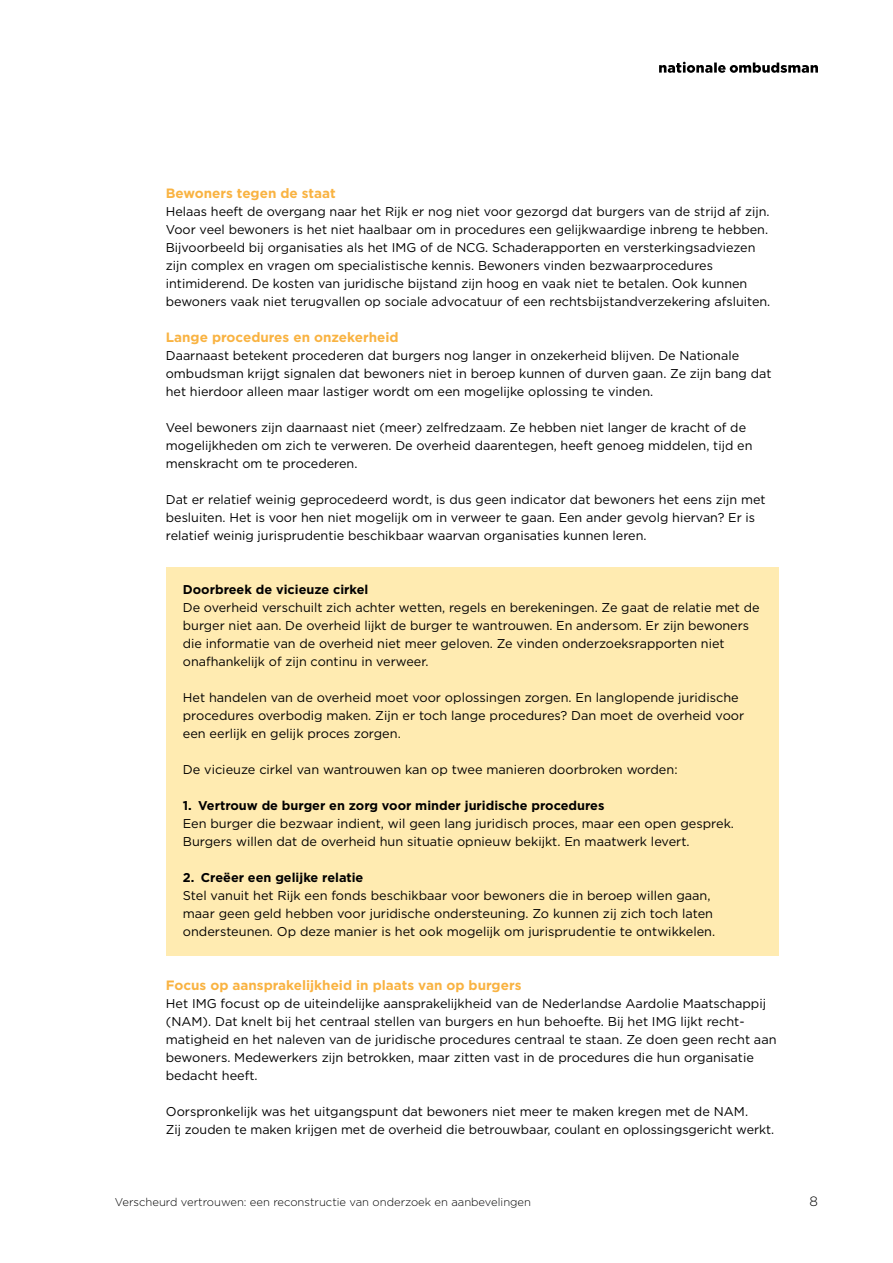
<style>
.page{position:relative;width:893px;height:1263px;background:#fff}
.page>*{position:absolute;margin:0;border:0;box-sizing:border-box;transform-origin:0 0}
.H3_Paragraafkop{font:700 13.5px "Gotham";color:#f9b342}
.t1{font:300 13.5px "Gotham";color:#000}
.P_Broodtekst{font:12.75px/18px "Gotham";color:#000}
.Kader_geel{font:12.75px/18px "Gotham";color:#000}
.Kader_geel-2{font:700 12.75px "Gotham";color:#000}
.t2{font:300 11.25px "Gotham";color:#000}
</style>
<div class="page">
<svg style="left:659px;top:62px;width:159px;height:11px"></svg>
<div style="left:166px;top:567px;width:612px;height:47px;background:#ffebb1"></div>
<div style="left:166px;top:585px;width:612px;height:101px;background:#ffebb1"></div>
<div style="left:166px;top:675px;width:612px;height:83px;background:#ffebb1"></div>
<div style="left:166px;top:747px;width:612px;height:47px;background:#ffebb1"></div>
<div style="left:166px;top:783px;width:612px;height:47px;background:#ffebb1"></div>
<div style="left:166px;top:801px;width:612px;height:65px;background:#ffebb1"></div>
<div style="left:166px;top:855px;width:612px;height:47px;background:#ffebb1"></div>
<div style="left:166px;top:873px;width:612px;height:83px;background:#ffebb1"></div>
<h3 class="H3_Paragraafkop" style="left:166px;top:184px;width:171px">Bewoners tegen de staat</h3>
<p class="P_Broodtekst" style="left:166px;top:202px;width:606px">Helaas heeft de overgang naar het Rijk er nog niet voor gezorgd dat burgers van de strijd af zijn.<br>Voor veel bewoners is het niet haalbaar om in procedures een gelijkwaardige inbreng te hebben.<br>Bijvoorbeeld bij organisaties als het IMG of de NCG. Schaderapporten en versterkingsadviezen zijn complex en vragen om specialistische kennis. Bewoners vinden bezwaarprocedures intimiderend. De kosten van juridische bijstand zijn hoog en vaak niet te betalen. Ook kunnen bewoners vaak niet terugvallen op sociale advocatuur of een rechtsbijstandverzekering afsluiten.</p>
<h3 class="H3_Paragraafkop" style="left:166px;top:328px;width:234px">Lange procedures en onzekerheid</h3>
<p class="P_Broodtekst" style="left:166px;top:346px;width:607px">Daarnaast betekent procederen dat burgers nog langer in onzekerheid blijven. De Nationale ombudsman krijgt signalen dat bewoners niet in beroep kunnen of durven gaan. Ze zijn bang dat het hierdoor alleen maar lastiger wordt om een mogelijke oplossing te vinden.</p>
<p class="P_Broodtekst" style="left:166px;top:418px;width:588px">Veel bewoners zijn daarnaast niet (meer) zelfredzaam. Ze hebben niet langer de kracht of de mogelijkheden om zich te verweren. De overheid daarentegen, heeft genoeg middelen, tijd en menskracht om te procederen.</p>
<p class="P_Broodtekst" style="left:166px;top:490px;width:601px">Dat er relatief weinig geprocedeerd wordt, is dus geen indicator dat bewoners het eens zijn met besluiten. Het is voor hen niet mogelijk om in verweer te gaan. Een ander gevolg hiervan? Er is relatief weinig jurisprudentie beschikbaar waarvan organisaties kunnen leren.</p>
<p class="Kader_geel-2" style="left:183px;top:581px;width:187px">Doorbreek de vicieuze cirkel</p>
<p class="Kader_geel" style="left:183px;top:598px;width:578px">De overheid verschuilt zich achter wetten, regels en berekeningen. Ze gaat de relatie met de burger niet aan. De overheid lijkt de burger te wantrouwen. En andersom. Er zijn bewoners die informatie van de overheid niet meer geloven. Ze vinden onderzoeksrapporten niet onafhankelijk of zijn continu in verweer.</p>
<p class="Kader_geel" style="left:183px;top:688px;width:563px">Het handelen van de overheid moet voor oplossingen zorgen. En langlopende juridische procedures overbodig maken. Zijn er toch lange procedures? Dan moet de overheid voor een eerlijk en gelijk proces zorgen.</p>
<p class="Kader_geel" style="left:183px;top:760px;width:496px">De vicieuze cirkel van wantrouwen kan op twee manieren doorbroken worden:</p>
<p class="Kader_geel-2" style="left:183px;top:797px;width:423px">1. Vertrouw de burger en zorg voor minder juridische procedures</p>
<p class="Kader_geel" style="left:183px;top:814px;width:553px">Een burger die bezwaar indient, wil geen lang juridisch proces, maar een open gesprek.<br>Burgers willen dat de overheid hun situatie opnieuw bekijkt. En maatwerk levert.</p>
<p class="Kader_geel-2" style="left:183px;top:869px;width:182px">2. Creëer een gelijke relatie</p>
<p class="Kader_geel" style="left:183px;top:886px;width:534px">Stel vanuit het Rijk een fonds beschikbaar voor bewoners die in beroep willen gaan, maar geen geld hebben voor juridische ondersteuning. Zo kunnen zij zich toch laten ondersteunen. Op deze manier is het ook mogelijk om jurisprudentie te ontwikkelen.</p>
<h3 class="H3_Paragraafkop" style="left:166px;top:976px;width:357px">Focus op aansprakelijkheid in plaats van op burgers</h3>
<p class="P_Broodtekst" style="left:166px;top:994px;width:612px">Het IMG focust op de uiteindelijke aansprakelijkheid van de Nederlandse Aardolie Maatschappij (NAM). Dat knelt bij het centraal stellen van burgers en hun behoefte. Bij het IMG lijkt recht&shy;matigheid en het naleven van de juridische procedures centraal te staan. Ze doen geen recht aan bewoners. Medewerkers zijn betrokken, maar zitten vast in de procedures die hun organisatie bedacht heeft.</p>
<p class="P_Broodtekst" style="left:166px;top:1102px;width:610px">Oorspronkelijk was het uitgangspunt dat bewoners niet meer te maken kregen met de NAM.<br>Zij zouden te maken krijgen met de overheid die betrouwbaar, coulant en oplossingsgericht werkt.</p>
<p class="t2" style="left:115px;top:1195px;width:418px">Verscheurd vertrouwen: een reconstructie van onderzoek en aanbevelingen</p>
<p class="t1" style="left:809px;top:1193px;width:10px">8</p>
</div>
